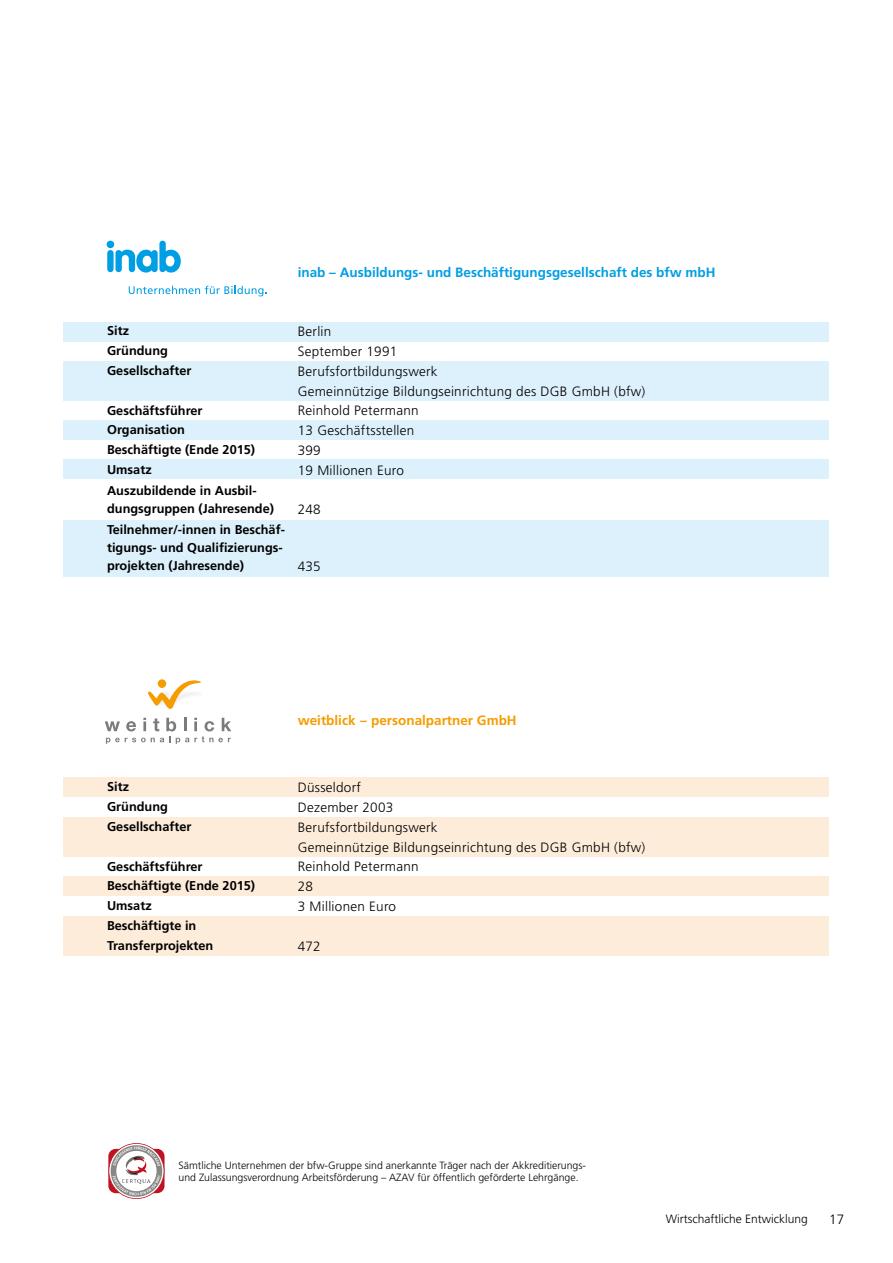
<style>
.page{position:relative;width:893px;height:1263px;background:#fff}
.page>*{position:absolute;margin:0;border:0;box-sizing:border-box;transform-origin:0 0}
.t1{font:300 13.5px/19.8px "Frutiger";letter-spacing:.02em;color:#000}
.t2{font:700 13.5px "Frutiger";color:#009ee3}
.t3{font:700 13.5px "Frutiger";color:#f59c00}
.t4{font:700 12.75px/19.8px "Frutiger";color:#000}
.t5{font:300 12px "Frutiger";color:#000}
.t6{font:300 10.5px/12.6px "Frutiger";color:#000}
</style>
<div class="page">
<div style="left:64px;top:322px;width:765px;height:20px;background:#ddf1fd"></div>
<div style="left:64px;top:361px;width:765px;height:40px;background:#ddf1fd"></div>
<div style="left:64px;top:420px;width:765px;height:20px;background:#ddf1fd"></div>
<div style="left:64px;top:459px;width:765px;height:20px;background:#ddf1fd"></div>
<div style="left:64px;top:520px;width:765px;height:56px;background:#ddf1fd"></div>
<div style="left:64px;top:777px;width:765px;height:20px;background:#feecda"></div>
<div style="left:64px;top:817px;width:765px;height:39px;background:#feecda"></div>
<div style="left:64px;top:876px;width:765px;height:20px;background:#feecda"></div>
<div style="left:64px;top:916px;width:765px;height:39px;background:#feecda"></div>
<svg style="left:129px;top:286px;width:137px;height:10px"></svg>
<svg style="left:107px;top:241px;width:74px;height:32px"></svg>
<svg style="left:148px;top:680px;width:53px;height:29px"></svg>
<svg style="left:105px;top:718px;width:126px;height:26px"></svg>
<svg style="left:108px;top:1143px;width:56px;height:56px"></svg>
<p class="t2" style="left:298px;top:265px;width:419px">inab – Ausbildungs- und Beschäftigungsgesellschaft des bfw mbH</p>
<p class="t4" style="left:107px;top:321px;width:86px">Sitz<br>Gründung<br>Gesellschafter</p>
<p class="t4" style="left:107px;top:400px;width:150px">Geschäftsführer<br>Organisation<br>Beschäftigte (Ende 2015)<br>Umsatz</p>
<p class="t4" style="left:107px;top:482px;width:168px;line-height:18px">Auszubildende in Ausbil&shy;dungsgruppen (Jahresende)</p>
<p class="t4" style="left:107px;top:521px;width:179px;line-height:18px">Teilnehmer/-innen in Beschäf&shy;tigungs- und Qualifizierungs&shy;projekten (Jahresende)</p>
<p class="t1" style="left:298px;top:322px;width:349px">Berlin<br>September 1991<br>Berufsfortbildungswerk<br>Gemeinnützige Bildungseinrichtung des DGB GmbH (bfw)<br>Reinhold Petermann<br>13 Geschäftsstellen<br>399<br>19 Millionen Euro</p>
<p class="t1" style="left:298px;top:499px;width:25px">248</p>
<p class="t1" style="left:298px;top:556px;width:25px">435</p>
<p class="t4" style="left:107px;top:777px;width:86px">Sitz<br>Gründung<br>Gesellschafter</p>
<p class="t4" style="left:107px;top:856px;width:150px">Geschäftsführer<br>Beschäftigte (Ende 2015)<br>Umsatz<br>Beschäftigte in<br>Transferprojekten</p>
<p class="t3" style="left:298px;top:712px;width:220px">weitblick – personalpartner GmbH</p>
<p class="t1" style="left:298px;top:778px;width:349px">Düsseldorf<br>Dezember 2003<br>Berufsfortbildungswerk<br>Gemeinnützige Bildungseinrichtung des DGB GmbH (bfw)<br>Reinhold Petermann<br>28<br>3 Millionen Euro</p>
<p class="t1" style="left:298px;top:936px;width:25px">472</p>
<p class="t6" style="left:179px;top:1159px;width:409px">Sämtliche Unternehmen der bfw-Gruppe sind anerkannte Träger nach der Akkreditierungs&shy;und Zulassungsverordnung Arbeitsförderung – AZAV für öffentlich geförderte Lehrgänge.</p>
<p class="t5" style="left:666px;top:1212px;width:144px">Wirtschaftliche Entwicklung</p>
<p class="t1" style="left:829px;top:1209px;width:17px">17</p>
</div>
